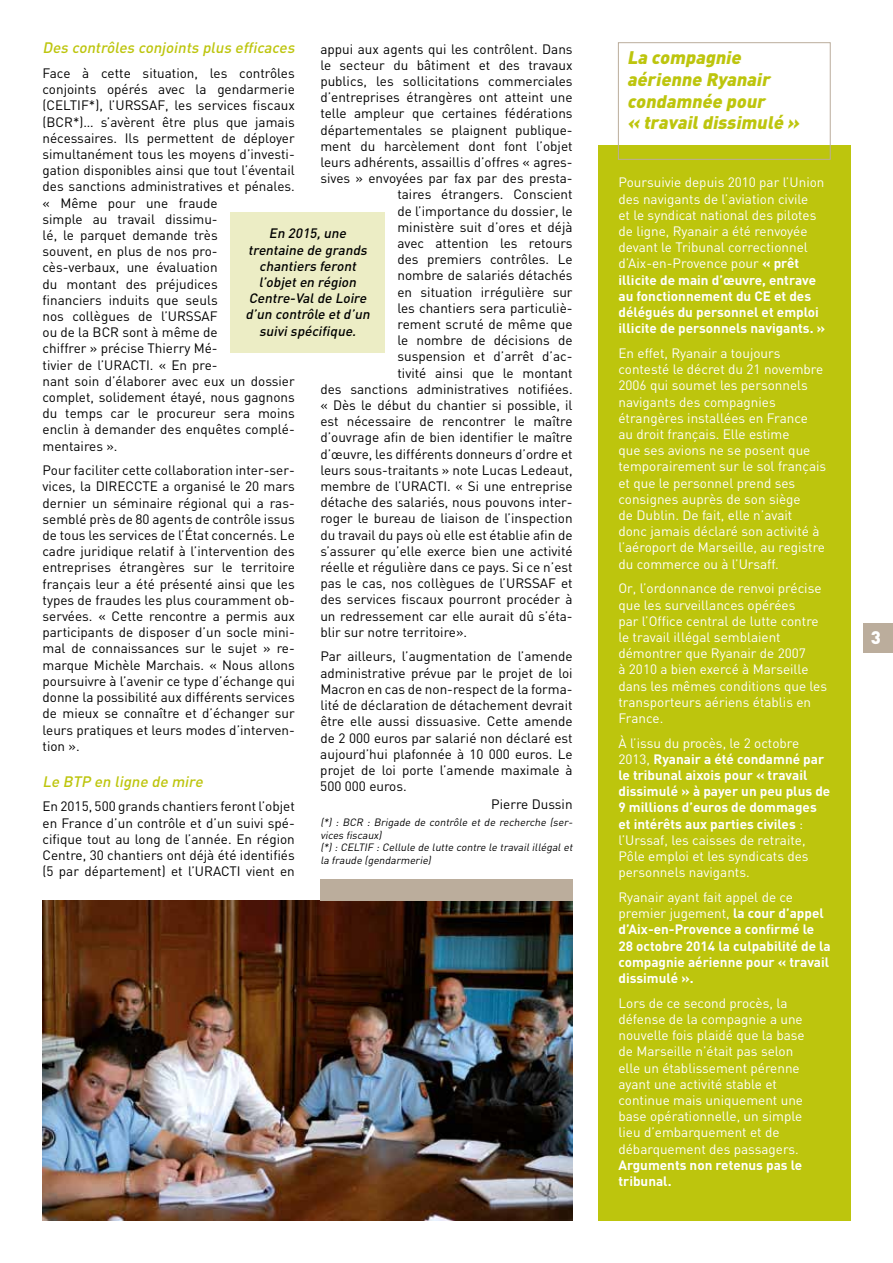
<style>
.page{position:relative;width:893px;height:1263px;background:#fff}
.page>*{position:absolute;margin:0;border:0;box-sizing:border-box;transform-origin:0 0}
.t1{font:italic 900 18px/21.6px "DIN";color:#bdc50d}
.t2{font:900 18px "DIN";color:#fff}
.t3{font:italic 500 15px "DIN";color:#bdc50d}
.t4{font:13.5px/16.2px "DIN";color:#000;text-align:justify}
.t5{font:13.5px/16.2px "DIN";color:#fff}
.t6{font:700 13.5px/16.2px "DIN";color:#fff}
.t7{font:italic 500 13.5px/16.2px "DIN";color:#000;text-align:center}
.t8{font:italic 10.5px/12.6px "DIN";color:#000}
.s1{font-weight:700}
.s2{font-weight:400}
</style>
<div class="page">
<div style="left:863px;top:623px;width:30px;height:30px;background:#bbad9c"></div>
<div style="left:598px;top:145px;width:252px;height:1075px;background:#bdc50d"></div>
<div style="left:618px;top:42px;width:213px;height:118px;border:1px solid #bbad9c"></div>
<div style="left:230px;top:212px;width:155px;height:141px;background:#ecedc5"></div>
<img style="left:43px;top:900px;width:530px;height:320px">
<div style="left:320px;top:879px;width:253px;height:21px;background:#bbad9c"></div>
<p class="t3" style="left:43px;top:38px;width:257px">Des contrôles conjoints plus efficaces</p>
<p class="t4" style="left:43px;top:65px;width:254px;text-align:left">Face à cette situation, les contrôles conjoints opérés avec la gendarmerie (CELTIF*), l’URSSAF, les services fiscaux (BCR*)… s’avèrent être plus que jamais nécessaires. Ils permettent de déployer simultanément tous les moyens d’investi&shy;gation disponibles ainsi que tout l’éventail des sanctions administratives et pénales. « Même pour une fraude<br>simple au travail dissimu-<br>lé, le parquet demande très<br>souvent, en plus de nos pro&shy;cès-verbaux, une évaluation<br>du montant des préjudices<br>financiers induits que seuls<br>nos collègues de l’URSSAF<br>ou de la BCR sont à même de<br>chiffrer » précise Thierry Mé-<br>tivier de l’URACTI. « En pre-<br>nant soin d’élaborer avec eux un dossier complet, solidement étayé, nous gagnons du temps car le procureur sera moins enclin à demander des enquêtes complé&shy;mentaires ».</p>
<p class="t4" style="left:43px;top:462px;width:254px">Pour faciliter cette collaboration inter-ser&shy;vices, la DIRECCTE a organisé le 20 mars dernier un séminaire régional qui a ras&shy;semblé près de 80 agents de contrôle issus de tous les services de l’État concernés. Le cadre juridique relatif à l’intervention des entreprises étrangères sur le territoire français leur a été présenté ainsi que les types de fraudes les plus couramment ob&shy;servées. « Cette rencontre a permis aux participants de disposer d’un socle mini&shy;mal de connaissances sur le sujet » re&shy;marque Michèle Marchais. « Nous allons poursuivre à l’avenir ce type d’échange qui donne la possibilité aux différents services de mieux se connaître et d’échanger sur leurs pratiques et leurs modes d’interven&shy;tion ».</p>
<p class="t3" style="left:43px;top:772px;width:165px">Le BTP en ligne de mire</p>
<p class="t4" style="left:43px;top:798px;width:254px">En 2015, 500 grands chantiers feront l’objet en France d’un contrôle et d’un suivi spé&shy;cifique tout au long de l’année. En région Centre, 30 chantiers ont déjà été identifiés (5 par département) et l’URACTI vient en</p>
<p class="t4" style="left:320px;top:40px;width:254px">appui aux agents qui les contrôlent. Dans</p>
<p class="t4" style="left:320px;top:56px;width:254px">le secteur du bâtiment et des travaux</p>
<p class="t4" style="left:320px;top:73px;width:254px">publics, les sollicitations commerciales</p>
<p class="t4" style="left:320px;top:89px;width:254px">d’entreprises étrangères ont atteint une</p>
<p class="t4" style="left:320px;top:105px;width:254px">telle ampleur que certaines fédérations</p>
<p class="t4" style="left:320px;top:121px;width:254px">départementales se plaignent publique-</p>
<p class="t4" style="left:320px;top:137px;width:254px">ment du harcèlement dont font l’objet</p>
<p class="t4" style="left:320px;top:154px;width:254px">leurs adhérents, assaillis d’offres « agres-</p>
<p class="t4" style="left:320px;top:170px;width:254px">sives » envoyées par fax par des presta-</p>
<p class="t4" style="left:397px;top:186px;width:177px">taires étrangers. Conscient</p>
<p class="t4" style="left:397px;top:202px;width:177px">de l’importance du dossier, le</p>
<p class="t4" style="left:397px;top:218px;width:177px">ministère suit d’ores et déjà</p>
<p class="t4" style="left:397px;top:235px;width:177px">avec attention les retours</p>
<p class="t4" style="left:397px;top:251px;width:177px">des premiers contrôles. Le</p>
<p class="t4" style="left:397px;top:267px;width:177px">nombre de salariés détachés</p>
<p class="t4" style="left:397px;top:283px;width:177px">en situation irrégulière sur</p>
<p class="t4" style="left:397px;top:299px;width:177px">les chantiers sera particuliè-</p>
<p class="t4" style="left:397px;top:316px;width:177px">rement scruté de même que</p>
<p class="t4" style="left:397px;top:332px;width:177px">le nombre de décisions de</p>
<p class="t4" style="left:397px;top:348px;width:177px">suspension et d’arrêt d’ac-</p>
<p class="t4" style="left:397px;top:364px;width:177px">tivité ainsi que le montant</p>
<p class="t4" style="left:320px;top:380px;width:254px">des sanctions administratives notifiées.</p>
<p class="t4" style="left:320px;top:397px;width:254px">« Dès le début du chantier si possible, il</p>
<p class="t4" style="left:320px;top:413px;width:254px">est nécessaire de rencontrer le maître</p>
<p class="t4" style="left:320px;top:429px;width:254px">d’ouvrage afin de bien identifier le maître</p>
<p class="t4" style="left:320px;top:445px;width:254px">d’œuvre, les différents donneurs d’ordre et</p>
<p class="t4" style="left:320px;top:461px;width:254px">leurs sous-traitants » note Lucas Ledeaut,</p>
<p class="t4" style="left:320px;top:478px;width:254px">membre de l’URACTI. « Si une entreprise</p>
<p class="t4" style="left:320px;top:494px;width:254px">détache des salariés, nous pouvons inter-</p>
<p class="t4" style="left:320px;top:510px;width:254px">roger le bureau de liaison de l’inspection</p>
<p class="t4" style="left:320px;top:526px;width:254px">du travail du pays où elle est établie afin de</p>
<p class="t4" style="left:320px;top:542px;width:254px">s’assurer qu’elle exerce bien une activité</p>
<p class="t4" style="left:320px;top:559px;width:254px">réelle et régulière dans ce pays. Si ce n’est</p>
<p class="t4" style="left:320px;top:575px;width:254px">pas le cas, nos collègues de l’URSSAF et</p>
<p class="t4" style="left:320px;top:591px;width:254px">des services fiscaux pourront procéder à</p>
<p class="t4" style="left:320px;top:607px;width:254px">un redressement car elle aurait dû s’éta-</p>
<p class="t4" style="left:320px;top:623px;width:148px">blir sur notre territoire».</p>
<p class="t4" style="left:320px;top:648px;width:254px">Par ailleurs, l’augmentation de l’amende administrative prévue par le projet de loi Macron en cas de non-respect de la forma&shy;lité de déclaration de détachement devrait être elle aussi dissuasive. Cette amende de 2 000 euros par salarié non déclaré est aujourd’hui plafonnée à 10 000 euros. Le projet de loi porte l’amende maximale à 500 000 euros.</p>
<p class="t4" style="left:491px;top:796px;width:83px">Pierre Dussin</p>
<p class="t8" style="left:320px;top:816px;width:256px">(*) : BCR : Brigade de contrôle et de recherche (ser&shy;vices fiscaux)<br>(*) :CELTIF :Cellule de lutte contre le travailillégalet la fraude (gendarmerie)</p>
<p class="t7" style="left:245px;top:225px;width:129px">En 2015,une trentaine de grands chantiers feront l’objeten région<br>Centre-Valde Loire d’un contrôle etd’un suivispécifique.</p>
<h1 class="t1" style="left:627px;top:46px;width:177px">La compagnie aérienne Ryanair condamnée pour<br>« travaildissimulé »</h1>
<p class="t5" style="left:618px;top:174px;width:208px">Poursuivie depuis 2010 par l’Union des navigants de l’aviation civile<br>et le syndicat national des pilotes de ligne, Ryanair a été renvoyée devant le Tribunal correctionnel d’Aix-en-Provence pour <span class="s1">« prêt illicite de main d’œuvre, entrave au fonctionnement du CE et des délégués du personnel et emploi illicite de personnels navigants. »</span></p>
<p class="t5" style="left:618px;top:345px;width:209px">En effet, Ryanair a toujours contesté le décret du 21 novembre<br>2006 qui soumet les personnels navigants des compagnies étrangères installées en France<br>au droit français. Elle estime<br>que ses avions ne se posent que temporairement sur le sol français et que le personnel prend ses consignes auprès de son siège<br>de Dublin. De fait, elle n’avait<br>donc jamais déclaré son activité à l’aéroport de Marseille, au registre du commerce ou à l’Ursaff.</p>
<p class="t5" style="left:618px;top:580px;width:210px">Or, l’ordonnance de renvoi précise que les surveillances opérées<br>par l’Office central de lutte contre le travail illégal semblaient démontrer que Ryanair de 2007<br>à 2010 a bien exercé à Marseille dans les mêmes conditions que les transporteurs aériens établis en<br>France.</p>
<p class="t6" style="left:618px;top:734px;width:213px"><span class="s2">À l’issu du procès, le 2 octobre<br>2013,</span> Ryanair a été condamné par le tribunal aixois pour « travail dissimulé » à payer un peu plus de<br>9 millions d’euros de dommages et intérêts aux parties civiles <span class="s2">: l’Urssaf, les caisses de retraite,<br>Pôle emploi et les syndicats des personnels navigants.</span></p>
<p class="t6" style="left:618px;top:888px;width:214px"><span class="s2">Ryanair ayant fait appel de ce premier jugement,</span> la cour d’appel d’Aix-en-Provence a confirmé le<br>28 octobre 2014 la culpabilité de la compagnie aérienne pour « travail dissimulé ».</p>
<p class="t5" style="left:618px;top:994px;width:188px">Lors de ce second procès, la défense de la compagnie a une nouvelle fois plaidé que la base de Marseille n’était pas selon elle un établissement pérenne ayant une activité stable et continue mais uniquement une base opérationnelle, un simple lieu d’embarquement et de débarquement des passagers.</p>
<p class="t6" style="left:618px;top:1156px;width:185px">Arguments non retenus pas le tribunal.</p>
<h1 class="t2" style="left:871px;top:626px;width:12px">3</h1>
</div>
